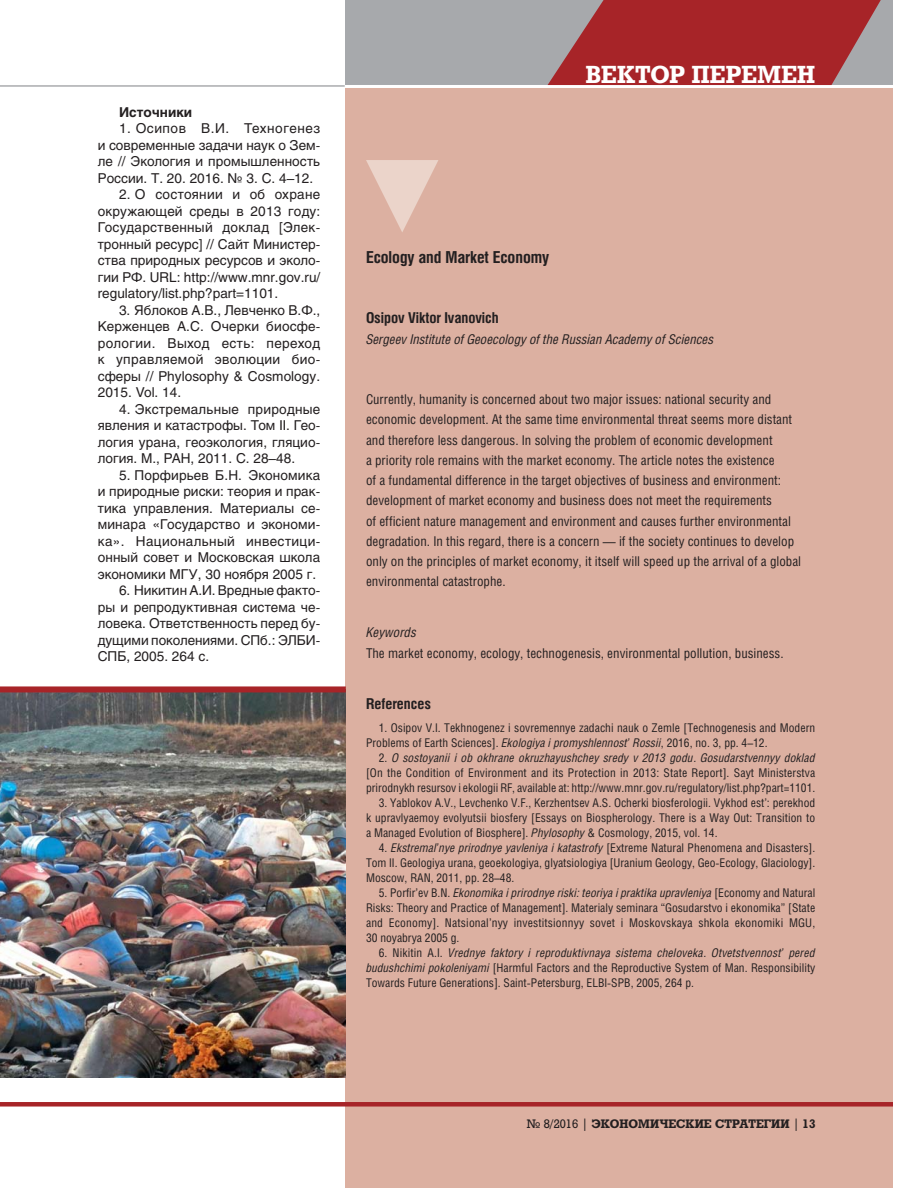
<style>
.page{position:relative;width:918px;height:1188px;background:#fff}
.page>*{position:absolute;margin:0;border:0;box-sizing:border-box;transform-origin:0 0}
.t1{font:700 24px "Rodeo";letter-spacing:.005em;color:#fff}
.t2{font:700 16.5px "Helios Cond C";letter-spacing:-.005em;color:#231f20}
.t3{font:700 15px "Helios Cond C";letter-spacing:-.005em;color:#231f20}
.t4{font:13.5px/16.5px "Helios";color:#231f20;text-align:justify}
.t5{font:13.5px/20.2px "Helios Cond C";color:#231f20}
.t6{font:italic 13.5px "Helios Cond C";letter-spacing:-.005em;color:#231f20}
.t7{font:700 13.5px "Helios";color:#231f20}
.t8{font:12px/15px "Helios Cond C";color:#231f20;text-align:justify}
.t9{font:700 12px "Rodeo";color:#231f20}
.s1{font-style:italic}
.s2{font-weight:400}
</style>
<div class="page">
<hr style="left:0;top:86px;width:893px;height:1px;background:#808285">
<div style="left:346px;top:0;width:547px;height:1188px;background:#dcb0a1"></div>
<div style="left:345px;top:0;width:548px;height:86px;background:#a7a9ac"></div>
<hr style="left:345px;top:85px;width:548px;height:3px;background:#fff">
<svg style="left:548px;top:0;width:333px;height:85px"></svg>
<svg style="left:366px;top:160px;width:72px;height:72px"></svg>
<div style="left:0;top:1102px;width:893px;height:5px;background:#a72428"></div>
<img style="left:0;top:692px;width:346px;height:385px">
<div style="left:0;top:686px;width:346px;height:6px;background:#a72428"></div>
<p class="t7" style="left:119px;top:107px;width:75px">Источники</p>
<p class="t4" style="left:98px;top:122px;width:224px;text-indent:21px">1. Осипов В.И. Техногенез и современные задачи наук о Зем&shy;ле // Экология и промышленность России. Т. 20. 2016. № 3. С. 4–12.</p>
<p class="t4" style="left:98px;top:188px;width:224px;text-indent:21px">2. О состоянии и об охране окружающей среды в 2013 году:<br>Государственный доклад [Элек&shy;тронный ресурс] // Сайт Министер&shy;ства природных ресурсов и эколо&shy;гии РФ. URL: http://www.mnr.gov.ru/ regulatory/list.php?part=1101.</p>
<p class="t4" style="left:98px;top:303px;width:224px;text-indent:21px">3. Яблоков А.В., Левченко В.Ф., Керженцев А.С. Очерки биосфе&shy;рологии. Выход есть: переход к управляемой эволюции био&shy;сферы // Phylosophy &amp; Cosmology.<br>2015. Vol. 14.</p>
<p class="t4" style="left:98px;top:402px;width:224px;text-indent:21px">4. Экстремальные природные явления и катастрофы. Том ІІ. Гео&shy;логия урана, геоэкология, гляцио&shy;логия. М., РАН, 2011. С. 28–48.</p>
<p class="t4" style="left:98px;top:468px;width:224px;text-indent:21px">5. Порфирьев Б.Н. Экономика и природные риски: теория и прак&shy;тика управления. Материалы се&shy;минара «Государство и экономи&shy;ка». Национальный инвестици&shy;онный совет и Московская школа экономики МГУ, 30 ноября 2005 г.</p>
<p class="t4" style="left:98px;top:584px;width:224px;text-indent:21px">6. Никитин А.И. Вредные факто - ры и репродуктивная система че&shy;ловека. Ответственность перед бу&shy;дущими поколениями. СПб.: ЭЛБИ-СПБ, 2005. 264 c.</p>
<h1 class="t1" style="left:586px;top:65px;width:231px">ВЕКТОР ПЕРЕМЕН</h1>
<h2 class="t2" style="left:366px;top:250px;width:185px">Ecology and Market Economy</h2>
<p class="t3" style="left:366px;top:312px;width:134px">Osipov Viktor Ivanovich</p>
<p class="t6" style="left:366px;top:334px;width:349px">Sergeev Institute of Geoecology of the Russian Academy of Sciences</p>
<p class="t5" style="left:366px;top:391px;width:437px">Currently, humanity is concerned about two major issues: national security and economic development. At the same time environmental threat seems more distant and therefore less dangerous. In solving the problem of economic development<br>a priority role remains with the market economy. The article notes the existence<br>of a fundamental difference in the target objectives of business and environment: development of market economy and business does not meet the requirements<br>of efficient nature management and environment and causes further environmental degradation. In this regard, there is a concern — if the society continues to develop only on the principles of market economy, it itself will speed up the arrival of a global environmental catastrophe.</p>
<p class="t6" style="left:366px;top:627px;width:52px">Keywords</p>
<p class="t5" style="left:366px;top:644px;width:419px">The market economy, ecology, technogenesis, environmental pollution, business.</p>
<p class="t3" style="left:366px;top:697px;width:67px">References</p>
<p class="t8" style="left:366px;top:722px;width:451px;text-indent:13px">1. Osipov V.I. Tekhnogenez i sovremennye zadachi nauk o Zemle [Technogenesis and Modern<br>Problems of Earth Sciences]. <span class="s1">Ekologiya i promyshlennost’ Rossii</span>, 2016, no. 3, pp. 4–12.</p>
<p class="t8" style="left:366px;top:752px;width:451px;text-indent:13px">2. <span class="s1">O sostoyanii i ob okhrane okruzhayushchey sredy v 2013 godu. Gosudarstvennyy doklad </span>[On the Condition of Environment and its Protection in 2013: State Report]. Sayt Ministerstva prirodnykh resursov i ekologii RF, available at: http://www.mnr.gov.ru/regulatory/list.php?part=1101.</p>
<p class="t8" style="left:366px;top:797px;width:451px;text-indent:13px">3. Yablokov A.V., Levchenko V.F., Kerzhentsev A.S. Ocherki biosferologii. Vykhod est’: perekhod k upravlyaemoy evolyutsii biosfery [Essays on Biospherology. There is a Way Out: Transition to a Managed Evolution of Biosphere]. <span class="s1">Phylosophy</span> &amp; Cosmology, 2015, vol. 14.</p>
<p class="t8" style="left:366px;top:842px;width:451px;text-indent:13px">4. <span class="s1">Ekstremal’nye prirodnye yavleniya i katastrofy</span> [Extreme Natural Phenomena and Disasters].<br>Tom ІІ. Geologiya urana, geoekologiya, glyatsiologiya [Uranium Geology, Geo-Ecology, Glaciology].<br>Moscow, RAN, 2011, pp. 28–48.</p>
<p class="t8" style="left:366px;top:887px;width:451px;text-indent:13px">5. Porfir’ev B.N. <span class="s1">Ekonomika i prirodnye riski: teoriya i praktika upravleniya</span> [Economy and Natural Risks: Theory and Practice of Management]. Materialy seminara “Gosudarstvo i ekonomika” [State and Economy]. Natsional’nyy investitsionnyy sovet i Moskovskaya shkola ekonomiki MGU, 30 noyabrya 2005 g.</p>
<p class="t8" style="left:366px;top:947px;width:451px;text-indent:13px">6. Nikitin A.I. <span class="s1">Vrednye faktory i reproduktivnaya sistema cheloveka. Otvetstvennost’ pered budushchimi pokoleniyami</span> [Harmful Factors and the Reproductive System of Man. Responsibility Towards Future Generations]. Saint-Petersburg, ELBI-SPB, 2005, 264 p.</p>
<p class="t9" style="left:527px;top:1119px;width:290px"><span class="s2">№ 8/2016 |</span> ЭКОНОМИЧЕСКИЕ СТРАТЕГИИ <span class="s2">|</span> 13</p>
</div>
